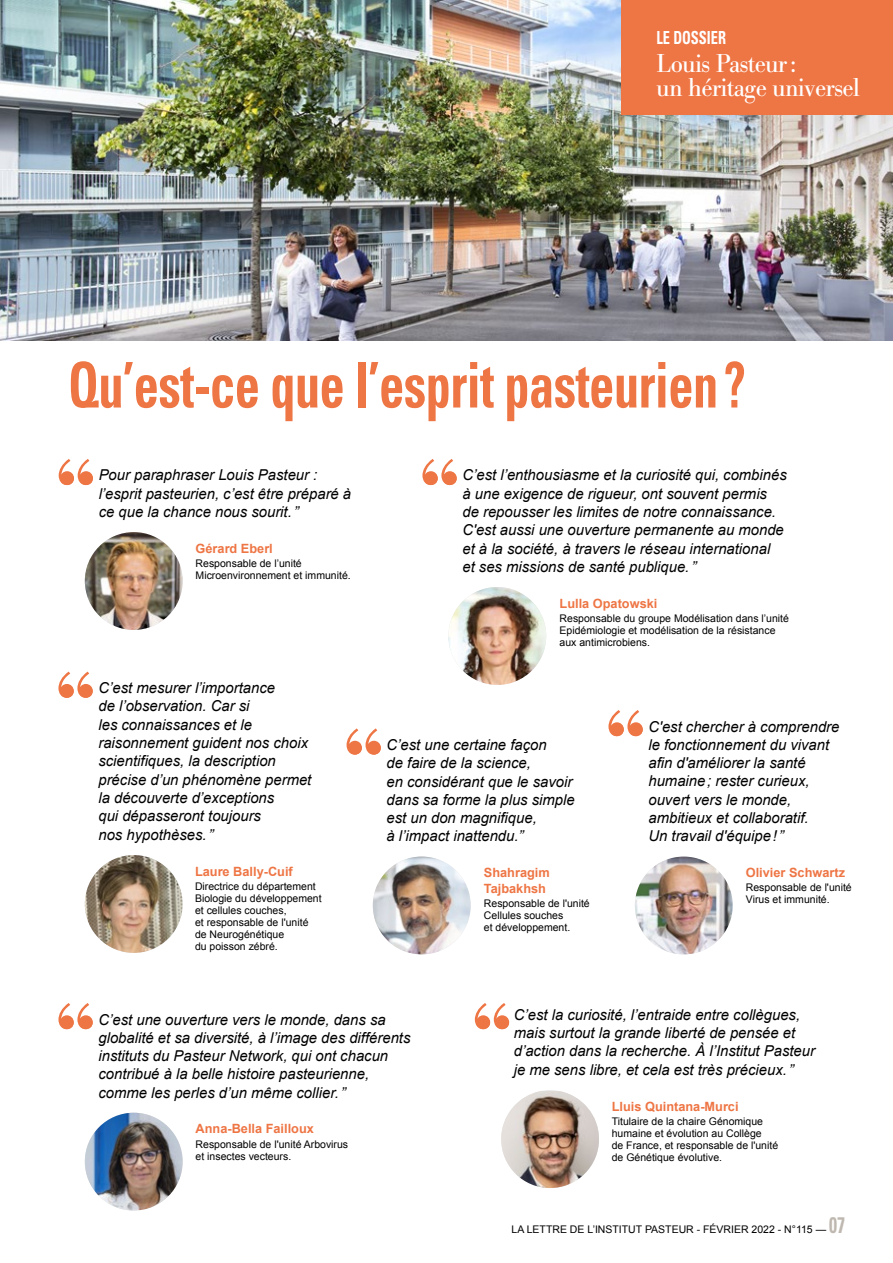
<style>
.page{position:relative;width:893px;height:1263px;background:#fff}
.page>*{position:absolute;margin:0;border:0;box-sizing:border-box;transform-origin:0 0}
.t1{font:700 condensed 63px "Univers LT Std";letter-spacing:-.01em;color:#ee7544;scale:.8 1}
.t2{font:25.5px/24px "Bodoni BE";letter-spacing:-.02em;color:#fff;scale:.96 1}
.t3{font:700 condensed 18px "Univers LT Std";color:#fff;scale:.8 1}
.t4{font:italic 15px/18.3px "Arial";color:#000}
.t5{font:700 12.75px/15.8px "Arial";color:#ee7544}
.t6{font:10.5px/12px "Arial";color:#000}
.s1{font-family:"Univers LT Std";font-weight:700;font-stretch:condensed;font-size:22.5px;color:#bfb8b0}
</style>
<div class="page">
<img style="left:0;top:0;width:893px;height:340px">
<svg style="left:347px;top:728px;width:34px;height:27px"></svg>
<svg style="left:475px;top:1003px;width:34px;height:26px"></svg>
<svg style="left:58px;top:671px;width:35px;height:27px"></svg>
<svg style="left:59px;top:459px;width:34px;height:26px"></svg>
<svg style="left:422px;top:459px;width:35px;height:26px"></svg>
<img style="left:448px;top:587px;width:98px;height:98px;border-radius:49px">
<img style="left:85px;top:532px;width:98px;height:98px;border-radius:49px">
<img style="left:85px;top:855px;width:98px;height:98px;border-radius:49px">
<img style="left:373px;top:856px;width:98px;height:98px;border-radius:49px">
<img style="left:635px;top:856px;width:98px;height:98px;border-radius:49px">
<img style="left:501px;top:1091px;width:98px;height:97px">
<svg style="left:58px;top:1003px;width:35px;height:26px"></svg>
<img style="left:85px;top:1113px;width:98px;height:97px;border-radius:49px">
<svg style="left:608px;top:710px;width:35px;height:26px"></svg>
<div style="left:622px;top:0;width:271px;height:115px;background:#ee7544"></div>
<p class="t3" style="left:657px;top:27px;width:89px">LE DOSSIER</p>
<h2 class="t2" style="left:657px;top:52px;width:213px">Louis Pasteur:<br>un héritage universel</h2>
<h1 class="t1" style="left:68px;top:346px;width:849px">Qu’est-ce que l’esprit pasteurien?</h1>
<p class="t4" style="left:99px;top:466px;width:254px">Pour paraphraser Louis Pasteur : l’esprit pasteurien, c’est être préparé à ce que la chance nous sourit.”</p>
<p class="t4" style="left:462px;top:466px;width:326px">C’est l’enthousiasme et la curiosité qui, combinés à une exigence de rigueur, ont souvent permis de repousser les limites de notre connaissance.<br>C'est aussi une ouverture permanente au monde et à la société, à travers le réseau international<br>et ses missions de santé publique.”</p>
<p class="t5" style="left:560px;top:596px;width:99px">Lulla Opatowski</p>
<p class="t6" style="left:560px;top:612px;width:231px">Responsable du groupe Modélisation dans l’unité<br>Epidémiologie et modélisation de la résistance aux antimicrobiens.</p>
<p class="t5" style="left:196px;top:541px;width:79px">Gérard Eberl</p>
<p class="t6" style="left:196px;top:557px;width:157px">Responsable de l’unité<br>Microenvironnement et immunité.</p>
<p class="t4" style="left:98px;top:679px;width:214px">C’est mesurer l’importance<br>de l’observation. Car si<br>les connaissances et le raisonnement guident nos choix scientifiques, la description précise d’un phénomène permet la découverte d’exceptions<br>qui dépasseront toujours<br>nos hypothèses.”</p>
<p class="t5" style="left:195px;top:864px;width:99px">Laure Bally-Cuif</p>
<p class="t6" style="left:195px;top:880px;width:128px">Directrice du département<br>Biologie du développement et cellules couches,<br>et responsable de l'unité de Neurogénétique<br>du poisson zébré.</p>
<p class="t4" style="left:387px;top:736px;width:190px">C’est une certaine façon<br>de faire de la science,<br>en considérant que le savoir dans sa forme la plus simple est un don magnifique,<br>à l’impact inattendu.”</p>
<p class="t5" style="left:484px;top:865px;width:67px">Shahragim<br>Tajbakhsh</p>
<p class="t6" style="left:484px;top:898px;width:107px">Responsable de l'unité<br>Cellules souches<br>et développement.</p>
<p class="t4" style="left:648px;top:717px;width:193px">C'est chercher à comprendre le fonctionnement du vivant afin d'améliorer la santé humaine; rester curieux, ouvert vers le monde, ambitieux et collaboratif.<br>Un travail d'équipe!”</p>
<p class="t5" style="left:746px;top:865px;width:101px">Olivier Schwartz</p>
<p class="t6" style="left:746px;top:882px;width:107px">Responsable de l'unité<br>Virus et immunité.</p>
<p class="t4" style="left:98px;top:1010px;width:313px">C’est une ouverture vers le monde, dans sa globalité et sa diversité, à l’image des différents instituts du Pasteur Network, qui ont chacun contribué à la belle histoire pasteurienne, comme les perles d’un même collier.”</p>
<p class="t5" style="left:196px;top:1121px;width:120px">Anna-Bella Failloux</p>
<p class="t6" style="left:196px;top:1138px;width:154px">Responsable de l'unité Arbovirus et insectes vecteurs.</p>
<p class="t4" style="left:514px;top:1005px;width:303px">C’est la curiosité, l’entraide entre collègues, mais surtout la grande liberté de pensée et d’action dans la recherche. À l’Institut Pasteur je me sens libre, et cela est très précieux.”</p>
<p class="t5" style="left:612px;top:1099px;width:128px">Lluis Quintana-Murci</p>
<p class="t6" style="left:612px;top:1115px;width:168px">Titulaire de la chaire Génomique humaine et évolution au Collège<br>de France, et responsable de l'unité de Génétique évolutive.</p>
<p class="t6" style="left:512px;top:1223px;width:335px">LA LETTRE DE L’INSTITUT PASTEUR - FÉVRIER 2022 - N°115 — <span class="s1">07</span></p>
</div>
